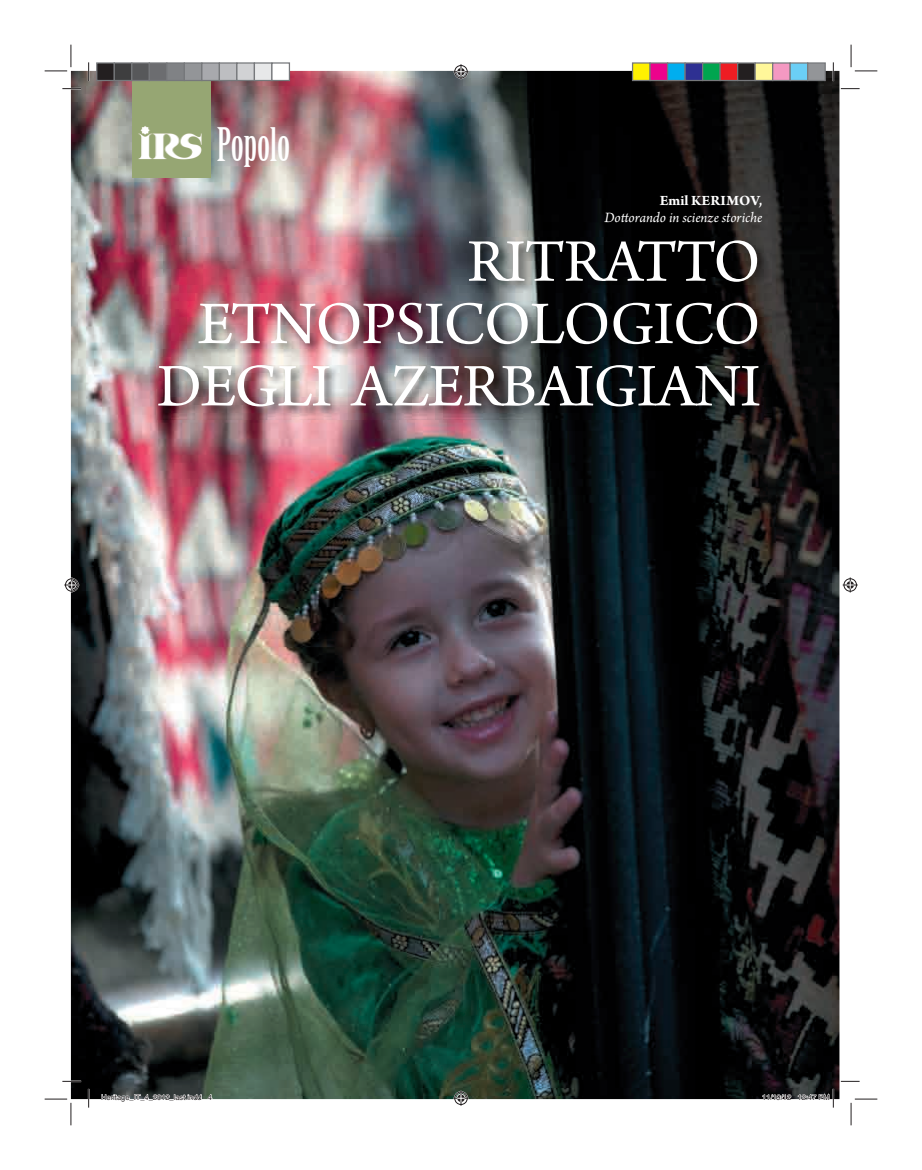
<style>
.page{position:relative;width:922px;height:1170px;background:#fff}
.page>*{position:absolute;margin:0;border:0;box-sizing:border-box;transform-origin:0 0}
.t1{font:63.62px/62.2px "Arno Pro";letter-spacing:-.02em;color:#fff;text-align:right}
.t2{font:45.12px "Birch Std";color:#fff}
.t3{font:italic 15px "Arno Pro";letter-spacing:-.005em;color:#fff}
.t4{font:700 15px "Arno Pro";letter-spacing:.01em;color:#fff}
.t5{font:7.5px "Helvetica";color:#231f20}
</style>
<div class="page">
<img style="left:71px;top:71px;width:768px;height:1027px">
<img style="left:156px;top:237px;width:615px;height:182px">
<div style="left:132px;top:71px;width:78px;height:106px;background:#96a673"></div>
<img style="left:138px;top:126px;width:64px;height:34px">
<svg style="left:62px;top:88px;width:19px;height:1px"></svg>
<svg style="left:840px;top:88px;width:19px;height:1px"></svg>
<svg style="left:62px;top:1080px;width:19px;height:1px"></svg>
<svg style="left:841px;top:1080px;width:18px;height:1px"></svg>
<svg style="left:88px;top:62px;width:1px;height:19px"></svg>
<svg style="left:88px;top:1088px;width:1px;height:19px"></svg>
<svg style="left:832px;top:62px;width:1px;height:19px"></svg>
<svg style="left:45px;top:45px;width:27px;height:27px"></svg>
<svg style="left:45px;top:1098px;width:27px;height:27px"></svg>
<svg style="left:850px;top:45px;width:27px;height:27px"></svg>
<svg style="left:850px;top:1098px;width:27px;height:27px"></svg>
<svg style="left:453px;top:64px;width:15px;height:15px"></svg>
<svg style="left:453px;top:1090px;width:15px;height:15px"></svg>
<svg style="left:64px;top:577px;width:15px;height:15px"></svg>
<svg style="left:842px;top:577px;width:15px;height:15px"></svg>
<div style="left:97px;top:63px;width:17px;height:17px;background:#231f20"></div>
<div style="left:96px;top:62px;width:19px;height:19px;border:1px solid #76787b"></div>
<div style="left:114px;top:63px;width:18px;height:17px;background:#3e3e3f"></div>
<div style="left:114px;top:62px;width:18px;height:19px;border:1px solid #76787b"></div>
<div style="left:132px;top:63px;width:17px;height:17px;background:#57585a"></div>
<div style="left:131px;top:62px;width:19px;height:19px;border:1px solid #76787b"></div>
<div style="left:149px;top:63px;width:18px;height:17px;background:#6c6d70"></div>
<div style="left:149px;top:62px;width:18px;height:19px;border:1px solid #76787b"></div>
<div style="left:167px;top:63px;width:17px;height:17px;background:#808285"></div>
<div style="left:166px;top:62px;width:19px;height:19px;border:1px solid #76787b"></div>
<div style="left:184px;top:63px;width:18px;height:17px;background:#939598"></div>
<div style="left:184px;top:62px;width:18px;height:19px;border:1px solid #76787b"></div>
<div style="left:202px;top:63px;width:17px;height:17px;background:#a8a9ad"></div>
<div style="left:201px;top:62px;width:19px;height:19px;border:1px solid #76787b"></div>
<div style="left:219px;top:63px;width:18px;height:17px;background:#bdbec1"></div>
<div style="left:219px;top:62px;width:18px;height:19px;border:1px solid #76787b"></div>
<div style="left:237px;top:63px;width:17px;height:17px;background:#d1d2d4"></div>
<div style="left:236px;top:62px;width:19px;height:19px;border:1px solid #76787b"></div>
<div style="left:254px;top:63px;width:18px;height:17px;background:#e7e8e9"></div>
<div style="left:254px;top:62px;width:18px;height:19px;border:1px solid #76787b"></div>
<div style="left:272px;top:63px;width:17px;height:17px;background:#fff"></div>
<div style="left:271px;top:62px;width:19px;height:19px;border:1px solid #76787b"></div>
<div style="left:632px;top:63px;width:18px;height:17px;background:#fff101"></div>
<div style="left:631px;top:62px;width:19px;height:19px;border:1px solid #76787b"></div>
<div style="left:650px;top:63px;width:17px;height:17px;background:#ed028c"></div>
<div style="left:649px;top:62px;width:19px;height:19px;border:1px solid #76787b"></div>
<div style="left:667px;top:63px;width:18px;height:17px;background:#00aeef"></div>
<div style="left:666px;top:62px;width:19px;height:19px;border:1px solid #76787b"></div>
<div style="left:685px;top:63px;width:17px;height:17px;background:#2e3092"></div>
<div style="left:684px;top:62px;width:19px;height:19px;border:1px solid #76787b"></div>
<div style="left:702px;top:63px;width:18px;height:17px;background:#00a54f"></div>
<div style="left:701px;top:62px;width:19px;height:19px;border:1px solid #76787b"></div>
<div style="left:720px;top:63px;width:17px;height:17px;background:#ee1d23"></div>
<div style="left:719px;top:62px;width:19px;height:19px;border:1px solid #76787b"></div>
<div style="left:737px;top:63px;width:18px;height:17px;background:#231f20"></div>
<div style="left:736px;top:62px;width:19px;height:19px;border:1px solid #76787b"></div>
<div style="left:755px;top:63px;width:17px;height:17px;background:#fff79a"></div>
<div style="left:754px;top:62px;width:19px;height:19px;border:1px solid #76787b"></div>
<div style="left:772px;top:63px;width:18px;height:17px;background:#f499c2"></div>
<div style="left:771px;top:62px;width:19px;height:19px;border:1px solid #76787b"></div>
<div style="left:790px;top:63px;width:17px;height:17px;background:#6bcff6"></div>
<div style="left:789px;top:62px;width:19px;height:19px;border:1px solid #76787b"></div>
<div style="left:807px;top:63px;width:18px;height:17px;background:#939598"></div>
<div style="left:806px;top:62px;width:19px;height:19px;border:1px solid #76787b"></div>
<svg style="left:101px;top:1094px;width:101px;height:6px"></svg>
<svg style="left:208px;top:1094px;width:4px;height:6px"></svg>
<svg style="left:762px;top:1094px;width:29px;height:6px"></svg>
<svg style="left:797px;top:1088px;width:36px;height:19px"></svg>
<h2 class="t2" style="left:217px;top:127px;width:75px">Popolo</h2>
<h3 class="t4" style="left:659px;top:191px;width:104px">Emil KERIMOV,</h3>
<h3 class="t3" style="left:604px;top:208px;width:159px">Dottorando in scienze storiche</h3>
<h1 class="t1" style="left:157px;top:227px;width:604px">RITRATTO<br>ETNOPSICOLOGICO<br>DEGLI AZERBAIGIANI</h1>
<p class="t5" style="left:101px;top:1094px;width:112px">Heritage_IT_4_2012_last.indd 4</p>
<p class="t5" style="left:761px;top:1094px;width:69px">11/19/12 12:47 PM</p>
</div>
